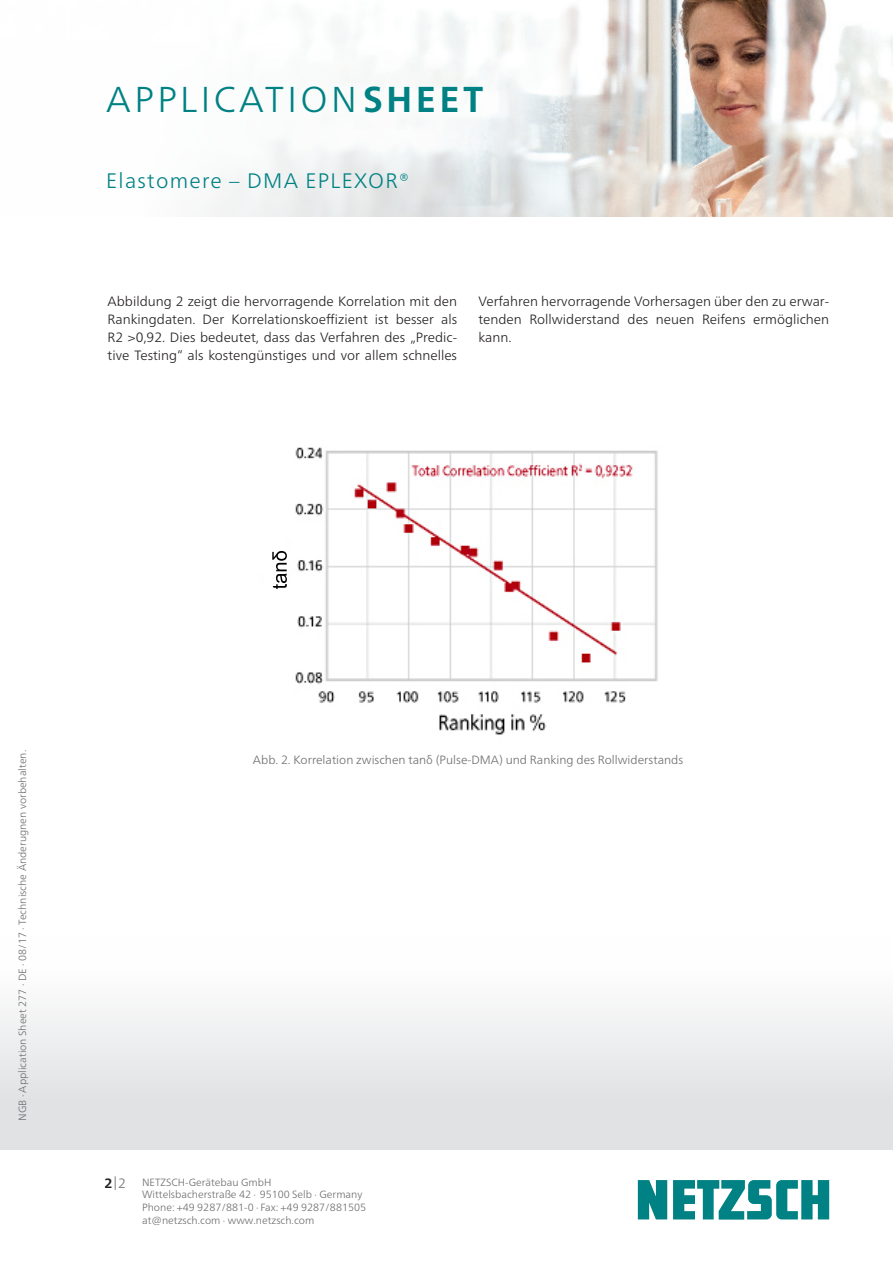
<style>
.page{position:relative;width:893px;height:1263px;background:#fff}
.page>*{position:absolute;margin:0;border:0;box-sizing:border-box;transform-origin:0 0}
.Fließtext_engl{font:300 36px "Frutiger Neue LTW1 G";letter-spacing:.095em;color:#008183}
.t1{font:300 21px "Frutiger Neue LTW1 G";letter-spacing:.06em;color:#008183}
.D_Fließtext{font:300 13.5px/18px "Frutiger Neue LTW1 G";color:#231f20;text-align:justify}
.t2{font:300 13.5px "Frutiger Neue LTW1 G";color:#6c6d70}
.t3{font:300 12px "Frutiger Neue LTW1 G";color:#6c6d70}
.E_Bildunterschrift{font:300 10.5px "Frutiger Neue LTW1 G";color:#6c6d70}
.s1{font-weight:700}
.s2{font-weight:700;color:#231f20}
</style>
<div class="page">
<img style="left:211px;top:0;width:682px;height:216px">
<svg style="left:638px;top:1180px;width:191px;height:39px"></svg>
<img style="left:272px;top:447px;width:386px;height:288px">
<p class="Fließtext_engl" style="left:106px;top:78px;width:379px">APPLICATION<span class="s1">SHEET</span></p>
<p class="t1" style="left:106px;top:168px;width:305px">Elastomere – DMA EPLEXOR®</p>
<p class="D_Fließtext" style="left:108px;top:292px;width:351px">Abbildung 2 zeigt die hervorragende Korrelation mit den Rankingdaten. Der Korrelationskoeffizient ist besser als R2 &gt;0,92. Dies bedeutet, dass das Verfahren des „Predic&shy;tive Testing“ als kostengünstiges und vor allem schnelles</p>
<p class="D_Fließtext" style="left:478px;top:292px;width:352px">Verfahren hervorragende Vorhersagen über den zu erwar&shy;tenden Rollwiderstand des neuen Reifens ermöglichen kann.</p>
<p class="E_Bildunterschrift" style="left:16px;top:1121px;width:372px;rotate:-90deg">NGB · Application Sheet 277 · DE · 08/17 · Technische Änderugnen vorbehalten.</p>
<p class="t3" style="left:253px;top:752px;width:432px">Abb. 2. Korrelation zwischen tanδ (Pulse-DMA) und Ranking des Rollwiderstands</p>
<p class="t2" style="left:104px;top:1175px;width:23px"><span class="s2">2</span>|2</p>
<p class="E_Bildunterschrift" style="left:142px;top:1175px;width:131px">NETZSCH-Gerätebau GmbH</p>
<p class="E_Bildunterschrift" style="left:142px;top:1188px;width:222px">Wittelsbacherstraße 42 ∙ 95100 Selb ∙ Germany</p>
<p class="E_Bildunterschrift" style="left:142px;top:1201px;width:226px">Phone: +49 9287/881-0 ∙ Fax: +49 9287/881505</p>
<p class="E_Bildunterschrift" style="left:142px;top:1214px;width:174px">at@netzsch.com ∙ www.netzsch.com</p>
</div>
